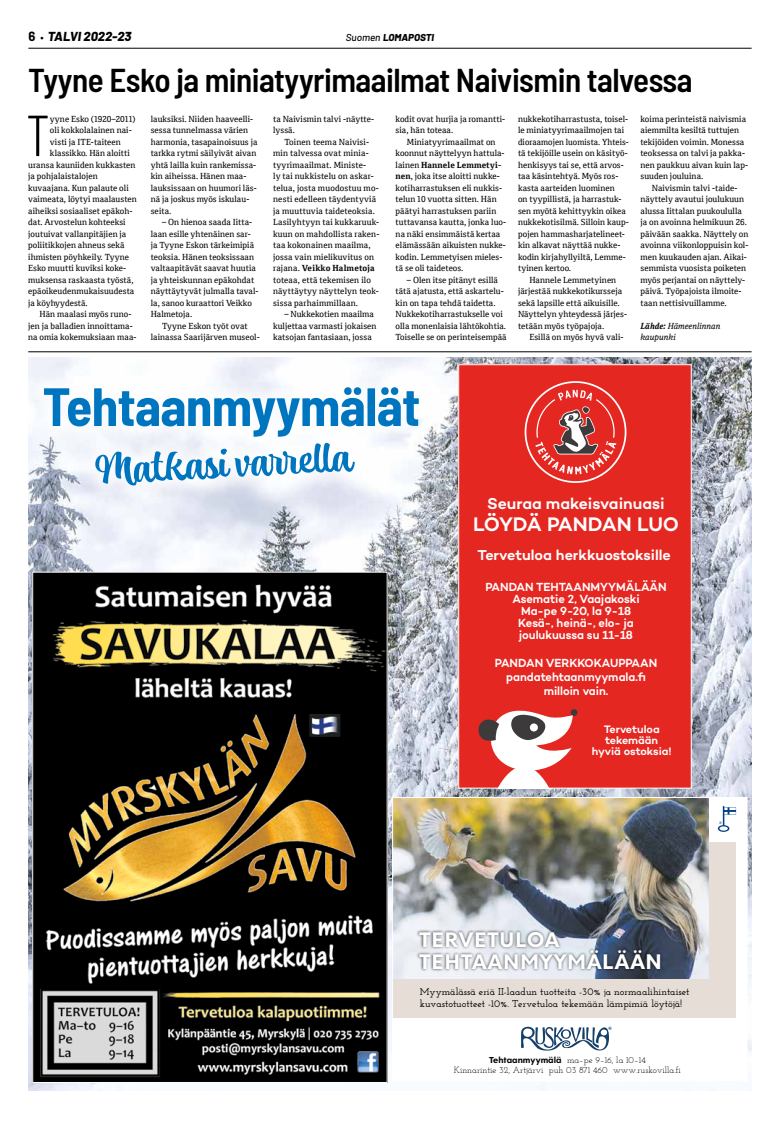
<style>
.page{position:relative;width:780px;height:1134px;background:#fff}
.page>*{position:absolute;margin:0;border:0;box-sizing:border-box;transform-origin:0 0}
.t1{font:300 57.8px "Barlow Condensed";color:#000}
.t2{font:700 semi-condensed 53.9px "Barlow";letter-spacing:-.01em;color:#0075bf}
.t3{font:38.7px "Atocha";color:#0075bf;scale:1.25 1}
.t4{font:600 semi-condensed 33px "Barlow";letter-spacing:-.015em;color:#000}
.t5{font:700 22px/22px "Clarika Geometric";letter-spacing:.03em;color:#fff}
.t6{font:600 20px "Campton";letter-spacing:-.02em;color:#fff}
.t7{font:600 16px "Campton";color:#fff}
.t8{font:600 14.6px "Campton";color:#fff}
.t9{font:italic 800 13px "Barlow";color:#000}
.t10{font:600 12px/12px "Campton";color:#fff;text-align:center;scale:.95 1}
.t11{font:600 11px/11px "Campton";letter-spacing:-.005em;color:#fff;text-align:center}
.t12{font:600 10px/12px "Josefin Slab";color:#000}
.t13{font:italic 800 10px "Barlow";color:#000}
.t14{font:9px/10px "Josefin Slab";color:#000;text-align:center}
.t15{font:8.5px/11.5px "Cordale";letter-spacing:.005em;color:#000}
.t16{font:italic 8.5px/11.5px "Cordale";letter-spacing:.005em;color:#000}
.t17{font:6px "Courier";color:#000}
.s1{font-weight:700;font-style:normal}
.s2{font-weight:700;font-style:normal;font-size:10px}
.s3{font-weight:500}
.s4{font-weight:700}
.s5{font-family:"Clarika Geometric";font-weight:700}
</style>
<div class="page">
<hr style="left:28px;top:48px;width:723px;height:1px;background:#000">
<img style="left:28px;top:358px;width:723px;height:733px">
<div style="left:27px;top:371px;width:408px;height:131px;background:#fff;opacity:.75"></div>
<div style="left:458px;top:365px;width:233px;height:423px;background:#e52722"></div>
<svg style="left:525px;top:381px;width:101px;height:102px"></svg>
<svg style="left:478px;top:709px;width:100px;height:78px"></svg>
<div style="left:530px;top:723px;width:8px;height:8px;background:#fff;border-radius:50%"></div>
<svg style="left:458px;top:789px;width:2px;height:6px"></svg>
<div style="left:458px;top:364px;width:233px;height:425px;border:1px solid #fff"></div>
<div style="left:392px;top:797px;width:355px;height:284px;background:#fff"></div>
<div style="left:392px;top:842px;width:344px;height:175px;background:#e5ddd6"></div>
<img style="left:394px;top:799px;width:314px;height:179px">
<svg style="left:717px;top:806px;width:19px;height:26px"></svg>
<div style="left:416px;top:929px;width:247px;height:43px;background:#000;opacity:.75"></div>
<svg style="left:521px;top:1026px;width:90px;height:25px"></svg>
<div style="left:392px;top:797px;width:355px;height:284px;border:1px solid #fff"></div>
<img style="left:34px;top:574px;width:351px;height:507px">
<hr style="left:28px;top:352px;width:723px;height:1px;background:#000">
<h3 class="t9" style="left:28px;top:27px;width:104px"><span class="s1">6</span> <span class="s2">•</span> TALVI 2022-23</h3>
<p class="t13" style="left:346px;top:30px;width:90px"><span class="s3">Suomen</span> LOMAPOSTI</p>
<h3 class="t4" style="left:28px;top:60px;width:665px">Tyyne Esko ja miniatyyrimaailmat Naivismin talvessa</h3>
<h1 class="t1" style="left:26px;top:94px;width:25px">T</h1>
<p class="t15" style="left:50px;top:113px;width:87px">yyne Esko (1920–2011)</p>
<p class="t15" style="left:50px;top:124px;width:83px">oli kokkolalainen nai-</p>
<p class="t15" style="left:50px;top:136px;width:72px">visti ja ITE-taiteen</p>
<p class="t15" style="left:50px;top:147px;width:81px">klassikko. Hän aloitti</p>
<p class="t15" style="left:28px;top:159px;width:109px">uransa kauniiden kukkasten</p>
<p class="t15" style="left:28px;top:170px;width:71px">ja pohjalaistalojen</p>
<p class="t15" style="left:28px;top:182px;width:102px">kuvaajana. Kun palaute oli</p>
<p class="t15" style="left:28px;top:193px;width:110px">vaimeata, löytyi maalausten</p>
<p class="t15" style="left:28px;top:205px;width:106px">aiheiksi sosiaaliset epäkoh-</p>
<p class="t15" style="left:28px;top:216px;width:99px">dat. Arvostelun kohteeksi</p>
<p class="t15" style="left:28px;top:228px;width:100px">joutuivat vallanpitäjien ja</p>
<p class="t15" style="left:28px;top:239px;width:98px">poliitikkojen ahneus sekä</p>
<p class="t15" style="left:28px;top:251px;width:102px">ihmisten pöyhkeily. Tyyne</p>
<p class="t15" style="left:28px;top:262px;width:99px">Esko muutti kuviksi koke-</p>
<p class="t15" style="left:28px;top:274px;width:107px">muksensa raskaasta työstä,</p>
<p class="t15" style="left:28px;top:285px;width:108px">epäoikeudenmukaisuudesta</p>
<p class="t15" style="left:28px;top:297px;width:61px">ja köyhyydestä.</p>
<p class="t15" style="left:40px;top:308px;width:93px">Hän maalasi myös runo-</p>
<p class="t15" style="left:28px;top:320px;width:106px">jen ja balladien innoittama-</p>
<p class="t15" style="left:28px;top:331px;width:110px">na omia kokemuksiaan maa-</p>
<p class="t15" style="left:151px;top:113px;width:108px">lauksiksi. Niiden haaveelli&shy;sessa tunnelmassa värien harmonia, tasapainoisuus ja tarkka rytmi säilyivät aivan yhtä lailla kuin rankemissa&shy;kin aiheissa. Hänen maa&shy;lauksissaan on huumori läs&shy;nä ja joskus myös iskulau&shy;seita.</p>
<p class="t15" style="left:151px;top:216px;width:109px;text-indent:11px">– On hienoa saada Iitta&shy;laan esille yhtenäinen sar&shy;ja Tyyne Eskon tärkeimipiä teoksia. Hänen teoksissaan valtaapitävät saavat huutia ja yhteiskunnan epäkohdat näyttäytyvät julmalla taval&shy;la, sanoo kuraattori Veikko<br>Halmetoja.</p>
<p class="t15" style="left:151px;top:320px;width:110px;text-align:center">Tyyne Eskon työt ovat lainassa Saarijärven museol-</p>
<p class="t15" style="left:273px;top:113px;width:102px">ta Naivismin talvi -näytte&shy;lyssä.</p>
<p class="t15" style="left:273px;top:136px;width:108px;text-indent:11px">Toinen teema Naivisi&shy;min talvessa ovat minia&shy;tyyrimaailmat. Ministe-<br>ly tai nukkistelu on askar&shy;telua, josta muodostuu mo&shy;nesti edelleen täydentyviä ja muuttuvia taideteoksia.<br>Lasilyhtyyn tai kukkaruuk&shy;kuun on mahdollista raken&shy;taa kokonainen maailma, jossa vain mielikuvitus on rajana. <span class="s4">Veikko Halmetoja </span>toteaa, että tekemisen ilo näyttäytyy näyttelyn teok&shy;sissa parhaimmillaan.</p>
<p class="t15" style="left:273px;top:308px;width:105px;text-indent:11px">– Nukkekotien maailma kuljettaa varmasti jokaisen katsojan fantasiaan, jossa</p>
<p class="t15" style="left:518px;top:113px;width:112px">nukkekotiharrastusta, toisel&shy;le miniatyyrimaailmojen tai dioraamojen luomista. Yhteis&shy;tä tekijöille usein on käsityö&shy;henkisyys tai se, että arvos&shy;taa käsintehtyä. Myös ros&shy;kasta aarteiden luominen<br>on tyypillistä, ja harrastuk&shy;sen myötä kehittyykin oikea nukkekotisilmä. Silloin kaup&shy;pojen hammasharjatelineet&shy;kin alkavat näyttää nukke&shy;kodin kirjahyllyiltä, Lemme&shy;tyinen kertoo.</p>
<p class="t15" style="left:518px;top:274px;width:110px;text-indent:11px">Hannele Lemmetyinen järjestää nukkekotikursseja sekä lapsille että aikuisille.<br>Näyttelyn yhteydessä järjes&shy;tetään myös työpajoja.</p>
<p class="t15" style="left:529px;top:331px;width:95px">Esillä on myös hyvä vali-</p>
<p class="t15" style="left:640px;top:113px;width:109px">koima perinteistä naivismia aiemmilta kesiltä tuttujen tekijöiden voimin. Monessa teoksessa on talvi ja pakka&shy;nen paukkuu aivan kuin lap&shy;suuden jouluina.</p>
<p class="t15" style="left:640px;top:182px;width:109px;text-indent:11px">Naivismin talvi -taide&shy;näyttely avautui joulukuun alussa Iittalan puukoululla ja on avoinna helmikuun 26. päivään saakka. Näyttely on avoinna viikonloppuisin kol&shy;men kuukauden ajan. Aikai&shy;semmista vuosista poiketen myös perjantai on näyttely&shy;päivä. Työpajoista ilmoite&shy;taan nettisivuillamme.</p>
<p class="t16" style="left:640px;top:320px;width:81px"><span class="s4">Lähde:</span> Hämeenlinnan kaupunki</p>
<p class="t15" style="left:395px;top:113px;width:111px">kodit ovat hurjia ja romantti&shy;sia, hän toteaa.</p>
<p class="t15" style="left:395px;top:136px;width:112px;text-indent:11px">Miniatyyrimaailmat on koonnut näyttelyyn hattula&shy;lainen <span class="s4">Hannele Lemmetyi&shy;nen</span>, joka itse aloitti nukke&shy;kotiharrastuksen eli nukkis&shy;telun 10 vuotta sitten. Hän päätyi harrastuksen pariin tuttavansa kautta, jonka luo&shy;na näki ensimmäistä kertaa elämässään aikuisten nukke&shy;kodin. Lemmetyisen mieles&shy;tä se oli taideteos.</p>
<p class="t15" style="left:395px;top:274px;width:113px;text-indent:11px">– Olen itse pitänyt esillä tätä ajatusta, että askartelu&shy;kin on tapa tehdä taidetta.<br>Nukkekotiharrastukselle voi olla monenlaisia lähtökohtia.<br>Toiselle se on perinteisempää</p>
<p class="t17" style="left:497px;top:335px;width:92px">Ilmo_Pandan_TM_82x150.pdf</p>
<p class="t17" style="left:598px;top:335px;width:5px">1</p>
<p class="t17" style="left:612px;top:335px;width:34px">15.9.2022</p>
<p class="t17" style="left:655px;top:335px;width:19px">16.12</p>
<h2 class="t2" style="left:43px;top:373px;width:379px">Tehtaanmyymälät</h2>
<h3 class="t3" style="left:94px;top:443px;width:207px;rotate:-3deg">Matkasi varr ella</h3>
<h3 class="t7" style="left:487px;top:493px;width:179px">Seuraa makeisvainuasi</h3>
<h3 class="t6" style="left:473px;top:511px;width:207px">LÖYDÄ PANDAN LUO</h3>
<h3 class="t8" style="left:477px;top:545px;width:195px">Tervetuloa herkkuostoksille</h3>
<h3 class="t10" style="left:485px;top:580px;width:192px">PANDAN TEHTAANMYYMÄLÄÄN<br>Asematie 2, Vaajakoski<br>Ma-pe 9-20, la 9-18<br>Kesä-, heinä-, elo- ja joulukuussa su 11-18</h3>
<h3 class="t10" style="left:495px;top:655px;width:172px;line-height:14px">PANDAN VERKKOKAUPPAAN pandatehtaanmyymala.fi milloin vain.</h3>
<p class="t11" style="left:591px;top:723px;width:81px">Tervetuloa tekemään hyviä ostoksia!</p>
<h3 class="t5" style="left:419px;top:928px;width:244px">TERVETULOA<br>TEHTAANMYYMÄLÄÄN</h3>
<p class="t12" style="left:420px;top:985px;width:271px">Myymälässä eriä II-laadun tuotteita -30% ja normaalihintaiset kuvastotuotteet -10%. Tervetuloa tekemään lämpimiä löytöjä!</p>
<p class="t14" style="left:454px;top:1055px;width:228px"><span class="s5">Tehtaanmyymälä</span> ma–pe 9–16, la 10–14<br>Kinnarintie 32, Artjärvi puh 03 871 460 www.ruskovilla.fi</p>
</div>
